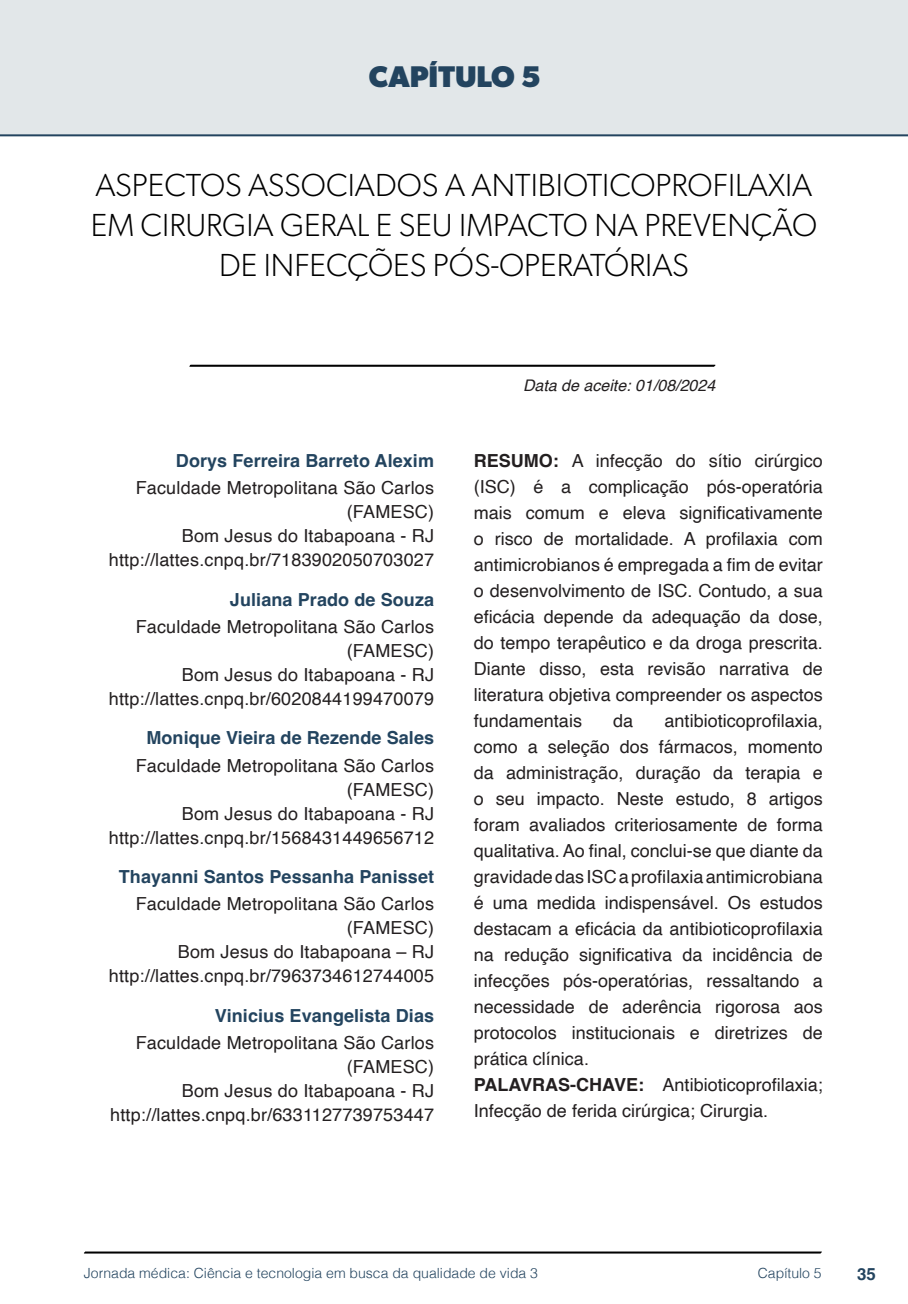
<style>
.page{position:relative;width:908px;height:1304px;background:#fff}
.page>*{position:absolute;margin:0;border:0;box-sizing:border-box;transform-origin:0 0}
.nome_artigos{font:300 32px/40px "Gibson";color:#000;text-align:center}
.capítulos{font:700 30px "Gibson";color:#23445f}
.Resumos_e_PC_TXT{font:18px/26px "Helvetica";color:#231f20;text-align:justify}
.info_autores{font:18px/24px "Helvetica";letter-spacing:.01em;color:#231f20;text-align:right}
.nome_autores{font:700 18px "Helvetica";letter-spacing:.005em;color:#23445f}
.t1{font:700 16.8px "Helvetica";color:#23445f}
.t2{font:italic 16px "Helvetica";color:#231f20}
.t3{font:300 14px "Helvetica";color:#23445f}
.s1{font-weight:700}
</style>
<div class="page">
<svg style="left:84px;top:1251px;width:737px;height:3px;background:#515151"></svg>
<div style="left:0;top:0;width:907px;height:136px;background:#e2e7e9"></div>
<svg style="left:189px;top:364px;width:526px;height:3px;background:#4f4f4f"></svg>
<div style="left:44px;top:72px;width:68px;height:61px;background:#e2e7e9"></div>
<p class="capítulos" style="left:369px;top:58px;width:173px">CAPÍTULO 5</p>
<p class="nome_artigos" style="left:91px;top:164px;width:727px">ASPECTOS ASSOCIADOS A ANTIBIOTICOPROFILAXIA<br>EM CIRURGIA GERAL E SEU IMPACTO NA PREVENÇÃO<br>DE INFECÇÕES PÓS-OPERATÓRIAS</p>
<p class="nome_autores" style="left:176px;top:450px;width:259px">Dorys Ferreira Barreto Alexim</p>
<p class="info_autores" style="left:136px;top:477px;width:300px">Faculdade Metropolitana São Carlos (FAMESC)</p>
<p class="info_autores" style="left:182px;top:525px;width:253px">Bom Jesus do Itabapoana - RJ</p>
<p class="info_autores" style="left:109px;top:549px;width:326px">http://lattes.cnpq.br/7183902050703027</p>
<p class="nome_autores" style="left:230px;top:588px;width:205px">Juliana Prado de Souza</p>
<p class="info_autores" style="left:136px;top:615px;width:300px">Faculdade Metropolitana São Carlos (FAMESC)</p>
<p class="info_autores" style="left:182px;top:663px;width:253px">Bom Jesus do Itabapoana - RJ</p>
<p class="info_autores" style="left:109px;top:687px;width:326px">http://lattes.cnpq.br/6020844199470079</p>
<p class="nome_autores" style="left:146px;top:727px;width:289px">Monique Vieira de Rezende Sales</p>
<p class="info_autores" style="left:136px;top:754px;width:300px">Faculdade Metropolitana São Carlos (FAMESC)</p>
<p class="info_autores" style="left:182px;top:802px;width:253px">Bom Jesus do Itabapoana - RJ</p>
<p class="info_autores" style="left:109px;top:826px;width:326px">http://lattes.cnpq.br/1568431449656712</p>
<p class="nome_autores" style="left:119px;top:866px;width:316px">Thayanni Santos Pessanha Panisset</p>
<p class="info_autores" style="left:136px;top:893px;width:300px">Faculdade Metropolitana São Carlos (FAMESC)</p>
<p class="info_autores" style="left:178px;top:941px;width:257px">Bom Jesus do Itabapoana – RJ</p>
<p class="info_autores" style="left:109px;top:965px;width:326px">http://lattes.cnpq.br/7963734612744005</p>
<p class="nome_autores" style="left:215px;top:1004px;width:220px">Vinicius Evangelista Dias</p>
<p class="info_autores" style="left:136px;top:1031px;width:300px">Faculdade Metropolitana São Carlos (FAMESC)</p>
<p class="info_autores" style="left:182px;top:1079px;width:253px">Bom Jesus do Itabapoana - RJ</p>
<p class="info_autores" style="left:110px;top:1103px;width:325px">http://lattes.cnpq.br/6331127739753447</p>
<p class="t2" style="left:523px;top:373px;width:194px">Data de aceite: 01/08/2024</p>
<p class="Resumos_e_PC_TXT" style="left:473px;top:448px;width:350px"><span class="s1">RESUMO:</span> A infecção do sítio cirúrgico (ISC) é a complicação pós-operatória mais comum e eleva significativamente o risco de mortalidade. A profilaxia com antimicrobianos é empregada a fim de evitar o desenvolvimento de ISC. Contudo, a sua eficácia depende da adequação da dose, do tempo terapêutico e da droga prescrita.<br>Diante disso, esta revisão narrativa de literatura objetiva compreender os aspectos fundamentais</p>
<p class="Resumos_e_PC_TXT" style="left:473px;top:708px;width:350px;text-indent:191px">antibioticoprofilaxia, como a seleção dos fármacos, momento da administração, duração da terapia e o seu impacto. Neste estudo, 8 artigos foram avaliados criteriosamente de forma qualitativa. Ao final, conclui-se que diante da gravidade das ISC a profilaxia antimicrobiana é uma medida indispensável. Os estudos destacam a eficácia da antibioticoprofilaxia na redução significativa da incidência de infecções pós-operatórias, ressaltando a necessidade de aderência rigorosa aos protocolos institucionais e diretrizes de prática clínica.</p>
<p class="Resumos_e_PC_TXT" style="left:473px;top:1072px;width:350px"><span class="s1">PALAVRAS-CHAVE:</span> Antibioticoprofilaxia;<br>Infecção de ferida cirúrgica; Cirurgia.</p>
<p class="Resumos_e_PC_TXT" style="left:613px;top:708px;width:22px">da</p>
<p class="t3" style="left:84px;top:1261px;width:455px">Jornada médica: Ciência e tecnologia em busca da qualidade de vida 3</p>
<p class="t3" style="left:757px;top:1261px;width:65px">Capítulo 5</p>
<p class="t1" style="left:856px;top:1264px;width:20px">35</p>
</div>
